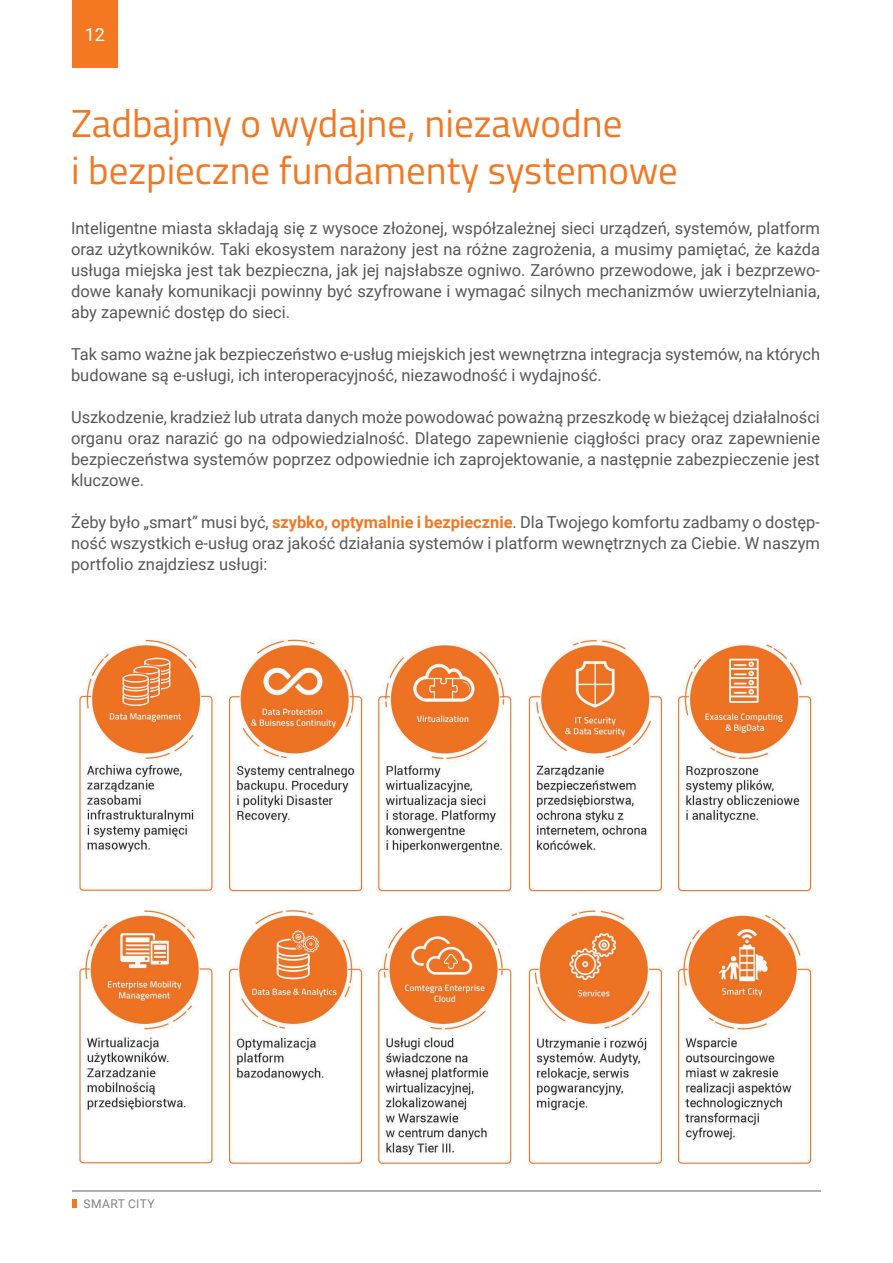
<style>
.page{position:relative;width:893px;height:1263px;background:#fff}
.page>*{position:absolute;margin:0;border:0;box-sizing:border-box;transform-origin:0 0}
.Tytuł_rozdziału{font:39px/46.8px "Titillium";color:#f47721}
.t1{font:18px "Roboto";color:#fff}
.Body{font:16.5px/21px "Roboto";color:#57585a;text-align:justify}
.t2{font:12px "Roboto";letter-spacing:.035em;color:#808285}
.s1{font-weight:700;color:#f47721}
</style>
<div class="page">
<img style="left:77px;top:639px;width:738px;height:525px">
<div style="left:72px;top:0;width:46px;height:67px;background:#f47721"></div>
<hr style="left:72px;top:1190px;width:749px;height:1px;background:#5c5c5f">
<div style="left:72px;top:1199px;width:5px;height:9px;background:#f47721"></div>
<p class="t1" style="left:85px;top:21px;width:22px">12</p>
<p class="Tytuł_rozdziału" style="left:71px;top:98px;width:608px">Zadbajmy o wydajne, niezawodne<br>i bezpieczne fundamenty systemowe</p>
<p class="Body" style="left:71px;top:217px;width:750px">Inteligentne miasta składają się z wysoce złożonej, współzależnej sieci urządzeń, systemów, platform oraz użytkowników. Taki ekosystem narażony jest na różne zagrożenia, a musimy pamiętać, że każda usługa miejska jest tak bezpieczna, jak jej najsłabsze ogniwo. Zarówno przewodowe, jak i bezprzewo&shy;dowe kanały komunikacji powinny być szyfrowane i wymagać silnych mechanizmów uwierzytelniania, aby zapewnić dostęp do sieci.</p>
<p class="Body" style="left:71px;top:343px;width:751px">Tak samo ważne jak bezpieczeństwo e-usług miejskich jest wewnętrzna integracja systemów, na których budowane są e-usługi, ich interoperacyjność, niezawodność i wydajność.</p>
<p class="Body" style="left:71px;top:406px;width:750px">Uszkodzenie, kradzież lub utrata danych może powodować poważną przeszkodę w bieżącej działalności organu oraz narazić go na odpowiedzialność. Dlatego zapewnienie ciągłości pracy oraz zapewnienie bezpieczeństwa systemów poprzez odpowiednie ich zaprojektowanie, a następnie zabezpieczenie jest kluczowe.</p>
<p class="Body" style="left:71px;top:511px;width:750px">Żeby było „smart” musi być, <span class="s1">szybko, optymalnie i bezpiecznie</span>. Dla Twojego komfortu zadbamy o dostęp&shy;ność wszystkich e-usług oraz jakość działania systemów i platform wewnętrznych za Ciebie. W naszym portfolio znajdziesz usługi:</p>
<p class="t2" style="left:84px;top:1195px;width:73px">SMART CITY</p>
</div>
